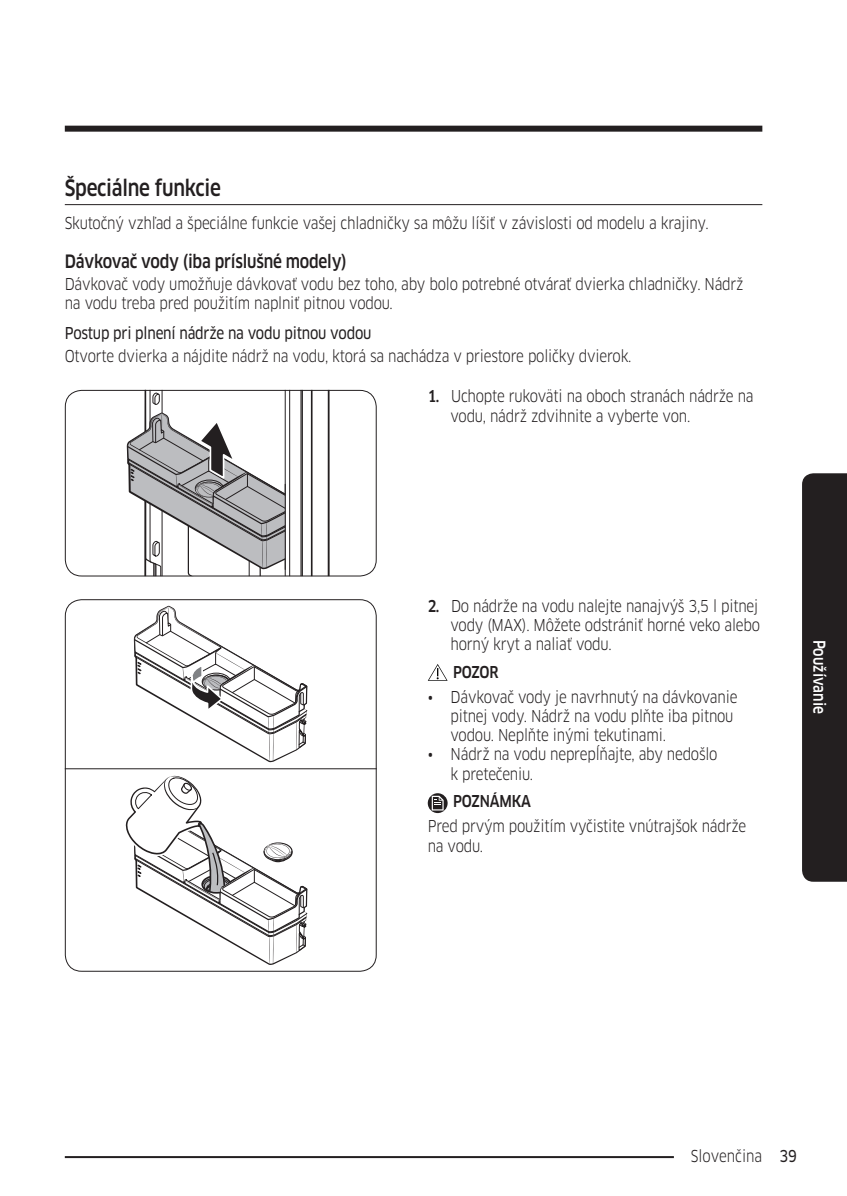
<style>
.page{position:relative;width:847px;height:1196px;background:#fff}
.page>*{position:absolute;margin:0;border:0;box-sizing:border-box;transform-origin:0 0}
.t1{font:500 22px "Samsung Clan Pro";letter-spacing:-.015em;color:#231f20;scale:.85 1}
.t2{font:500 18px "Samsung Clan Pro";letter-spacing:-.015em;color:#231f20;scale:.85 1}
.t3{font:16px/19.2px "Samsung Clan Pro";letter-spacing:-.015em;color:#231f20;scale:.85 1}
.t4{font:16px "Samsung Clan Pro News";letter-spacing:-.015em;color:#231f20;scale:.85 1}
.DL_DT_Icon{font:500 16px "Samsung Clan Pro";letter-spacing:-.015em;color:#231f20;scale:.85 1}
.Sidebar{font:500 16px "Samsung Clan Pro";color:#fff;scale:.85 1}
.s1{font-weight:500}
.s2{font-family:"Samsung Clan Pro News"}
</style>
<div class="page">
<div style="left:65px;top:126px;width:697px;height:6px;background:#231f20"></div>
<hr style="left:65px;top:1155px;width:697px;height:2px;background:#231f20">
<div style="left:674px;top:1144px;width:105px;height:20px;background:#fff"></div>
<div style="left:802px;top:473px;width:45px;height:408px;background:#231f20"></div>
<hr style="left:65px;top:204px;width:697px;height:1px;background:#231f20">
<svg style="left:126px;top:392px;width:204px;height:182px"></svg>
<div style="left:65px;top:390px;width:312px;height:186px;border:1px solid #231f20;border-radius:17px"></div>
<hr style="left:65px;top:768px;width:312px;height:1px;background:#231f20">
<svg style="left:124px;top:605px;width:184px;height:360px"></svg>
<div style="left:65px;top:599px;width:312px;height:372px;border:1px solid #231f20;border-radius:17px"></div>
<svg style="left:428px;top:664px;width:19px;height:16px"></svg>
<svg style="left:428px;top:793px;width:19px;height:20px"></svg>
<svg style="left:432px;top:795px;width:12px;height:15px"></svg>
<h2 class="t1" style="left:65px;top:175px;width:185px">Špeciálne funkcie</h2>
<p class="t3" style="left:65px;top:213px;width:759px">Skutočný vzhľad a špeciálne funkcie vašej chladničky sa môžu líšiť v závislosti od modelu a krajiny.</p>
<h3 class="t2" style="left:65px;top:250px;width:333px">Dávkovač vody (iba príslušné modely)</h3>
<p class="t3" style="left:65px;top:274px;width:800px">Dávkovač vody umožňuje dávkovať vodu bez toho, aby bolo potrebné otvárať dvierka chladničky. Nádrž na vodu treba pred použitím naplniť pitnou vodou.</p>
<h4 class="t4" style="left:65px;top:324px;width:362px">Postup pri plnení nádrže na vodu pitnou vodou</h4>
<p class="t3" style="left:65px;top:346px;width:668px">Otvorte dvierka a nájdite nádrž na vodu, ktorá sa nachádza v priestore poličky dvierok.</p>
<p class="t3" style="left:450px;top:387px;width:358px;text-indent:-23px"><span class="s1">1.</span> Uchopte rukoväti na oboch stranách nádrže na vodu, nádrž zdvihnite a vyberte von.</p>
<p class="t3" style="left:450px;top:596px;width:366px;text-align:justify;text-indent:-23px"><span class="s1">2.</span> Do nádrže na vodu nalejte nanajvýš 3,5 l pitnej vody (MAX). Môžete odstrániť horné veko alebo horný kryt a naliať vodu.</p>
<p class="DL_DT_Icon" style="left:453px;top:662px;width:55px">POZOR</p>
<p class="t3" style="left:450px;top:687px;width:339px;text-indent:-23px">• Dávkovač vody je navrhnutý na dávkovanie pitnej vody. Nádrž na vodu plňte iba pitnou vodou. Neplňte inými tekutinami.</p>
<p class="t3" style="left:450px;top:744px;width:316px;text-indent:-23px">• Nádrž na vodu neprepĺňajte, aby nedošlo k pretečeniu.</p>
<p class="DL_DT_Icon" style="left:453px;top:792px;width:93px">POZNÁMKA</p>
<p class="t3" style="left:428px;top:816px;width:376px">Pred prvým použitím vyčistite vnútrajšok nádrže na vodu.</p>
<p class="Sidebar" style="left:828px;top:639px;width:89px;rotate:90deg">Používanie</p>
<p class="t3" style="left:691px;top:1146px;width:126px">Slovenčina <span class="s2">39</span></p>
</div>
